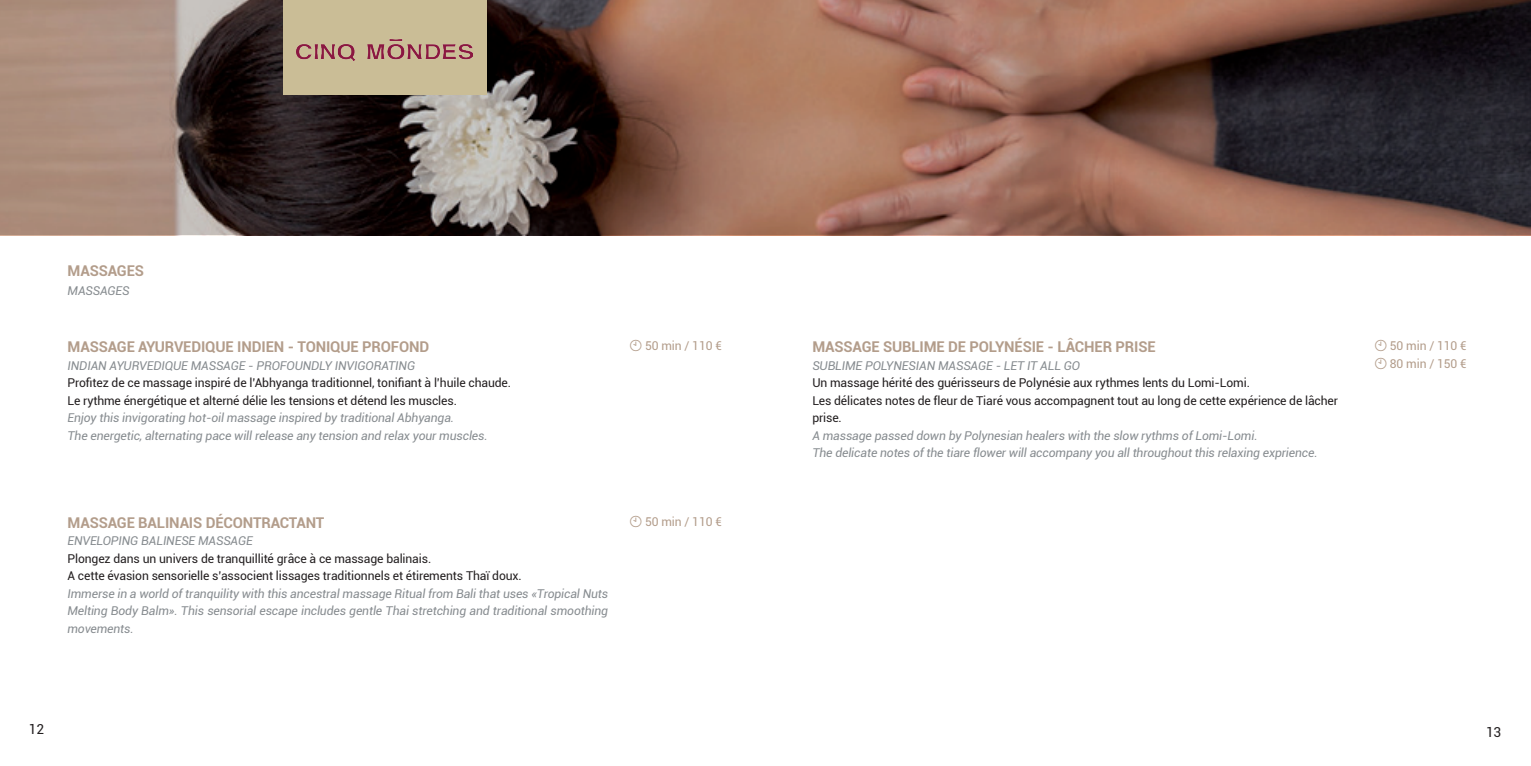
<style>
.page{position:relative;width:1531px;height:766px;background:#fff}
.page>*{position:absolute;margin:0;border:0;box-sizing:border-box;transform-origin:0 0}
.t1{font:700 14.85px "Roboto";letter-spacing:-.01em;color:#b39d8b}
.t2{font:13.8px "Roboto";color:#231f20}
.t3{font:italic 12.15px/17.5px "Roboto";letter-spacing:-.01em;color:#878c90}
.t4{font:12.15px/17.5px "Roboto";letter-spacing:-.01em;color:#231f20}
.t5{font:12.15px/17.5px "Roboto";letter-spacing:-.01em;color:#b39d8b}
</style>
<div class="page">
<svg style="left:0;top:0;width:1531px;height:235px;background:#75584d"></svg>
<div style="left:283px;top:0;width:203px;height:94px;background:#cabd96"></div>
<img style="left:296px;top:39px;width:177px;height:22px">
<p class="t1" style="left:67px;top:260px;width:78px">MASSAGES</p>
<p class="t3" style="left:67px;top:281px;width:19px">Massages</p>
<p class="t1" style="left:67px;top:336px;width:363px">MASSAGE AYURVEDIQUE INDIEN - TONIQUE PROFOND</p>
<p class="t3" style="left:67px;top:356px;width:12px">Indian</p>
<p class="t3" style="left:110px;top:356px;width:8px">ayurvedi</p>
<p class="t3" style="left:165px;top:356px;width:35px">que massage</p>
<p class="t3" style="left:248px;top:356px;width:25px">- Profoundly</p>
<p class="t3" style="left:335px;top:356px;width:8px">invigorating</p>
<p class="t4" style="left:67px;top:373px;width:445px">Profitez de ce massage inspiré de l’Abhyanga traditionnel, tonifiant à l’huile chaude.<br>Le rythme énergétique et alterné délie les tensions et détend les muscles.</p>
<p class="t3" style="left:67px;top:408px;width:422px">Enjoy this invigorating hot-oil massage inspired by traditional Abhyanga.<br>The energetic, alternating pace will release any tension and relax your muscles.</p>
<p class="t1" style="left:67px;top:512px;width:24px">MASSA</p>
<p class="t1" style="left:117px;top:512px;width:72px">GE BALINAIS</p>
<p class="t1" style="left:206px;top:512px;width:120px">DÉCONTRACTANT</p>
<p class="t3" style="left:67px;top:531px;width:187px">ENVELOPING BALINESE MASSAGE</p>
<p class="t4" style="left:67px;top:549px;width:456px">Plongez dans un univers de tranquillité grâce à ce massage balinais.<br>A cette évasion sensorielle s’associent lissages traditionnels et étirements Thaï doux.</p>
<p class="t3" style="left:67px;top:584px;width:542px;text-align:justify">Immerse in a world of tranquility with this ancestral massage Ritual from Bali that uses «Tropical Nuts Melting Body Balm». This sensorial escape includes gentle Thai stretching and traditional smoothing movements.</p>
<p class="t5" style="left:645px;top:336px;width:78px">50 min / 110 €</p>
<p class="t5" style="left:645px;top:512px;width:78px">50 min / 110 €</p>
<p class="t1" style="left:812px;top:336px;width:345px">MASSAGE SUBLIME DE POLYNÉSIE - LÂCHER PRISE</p>
<p class="t3" style="left:812px;top:356px;width:16px">Sublime</p>
<p class="t3" style="left:865px;top:356px;width:8px">polynesian</p>
<p class="t3" style="left:938px;top:356px;width:9px">massage</p>
<p class="t3" style="left:996px;top:356px;width:53px">- Let itall</p>
<p class="t3" style="left:1064px;top:356px;width:9px">go</p>
<p class="t4" style="left:812px;top:373px;width:527px">Un massage hérité des guérisseurs de Polynésie aux rythmes lents du Lomi-Lomi.<br>Les délicates notes de fleur de Tiaré vous accompagnent tout au long de cette expérience de lâcher prise.</p>
<p class="t3" style="left:812px;top:426px;width:507px">A massage passed down by Polynesian healers with the slow rythms of Lomi-Lomi.<br>The delicate notes of the tiare flower will accompany you all throughout this relaxing exprience.</p>
<p class="t5" style="left:1390px;top:336px;width:78px">50 min / 110 €<br>80 min / 150 €</p>
<p class="t2" style="left:29px;top:719px;width:17px">12</p>
<p class="t2" style="left:1486px;top:721px;width:17px">13</p>
</div>
